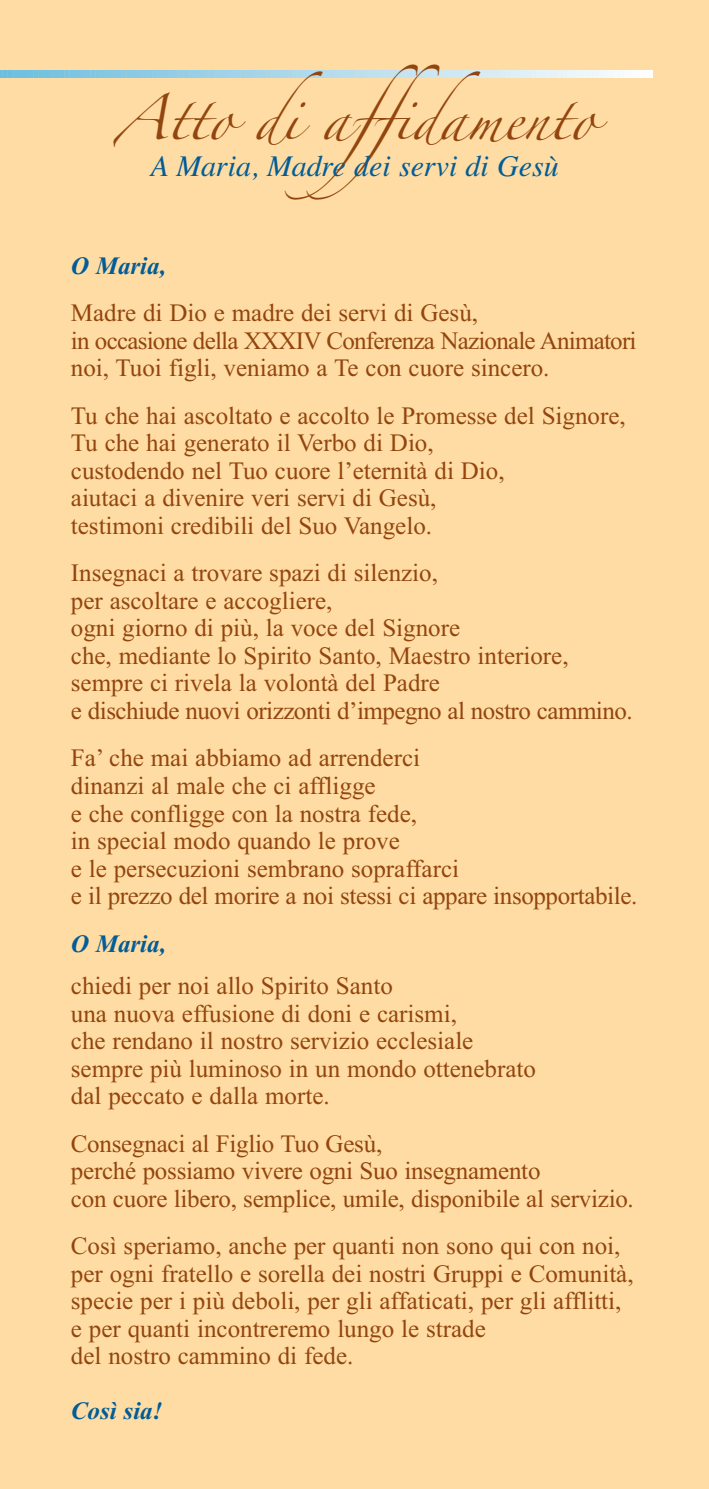
<style>
.page{position:relative;width:709px;height:1489px;background:#fff}
.page>*{position:absolute;margin:0;border:0;box-sizing:border-box;transform-origin:0 0}
.t1{font:40px "Zapfino";color:#93450f}
.t2{font:italic 30px "Times";color:#015c97}
.t3{font:25px/27.5px "Times New Roman";color:#93450f}
.t4{font:italic 700 25px "Times New Roman";color:#015c97}
</style>
<div class="page">
<svg style="left:0;top:71px;width:650px;height:7px;background:#b4dced"></svg>
<h1 class="t1" style="left:115px;top:101px;width:481px">Atto di affidamento</h1>
<p class="t2" style="left:150px;top:148px;width:410px">A Maria, Madre dei servi di Gesù</p>
<p class="t4" style="left:71px;top:250px;width:97px">O Maria,</p>
<p class="t3" style="left:71px;top:299px;width:567px">Madre di Dio e madre dei servi di Gesù,<br>in occasione della XXXIV Conferenza Nazionale Animatori noi, Tuoi figli, veniamo a Te con cuore sincero.</p>
<p class="t3" style="left:71px;top:401px;width:556px">Tu che hai ascoltato e accolto le Promesse del Signore, Tu che hai generato il Verbo di Dio,<br>custodendo nel Tuo cuore l’eternità di Dio,<br>aiutaci a divenire veri servi di Gesù,<br>testimoni credibili del Suo Vangelo.</p>
<p class="t3" style="left:71px;top:559px;width:563px">Insegnaci a trovare spazi di silenzio,<br>per ascoltare e accogliere,<br>ogni giorno di più, la voce del Signore<br>che, mediante lo Spirito Santo, Maestro interiore, sempre ci rivela la volontà del Padre<br>e dischiude nuovi orizzonti d’impegno al nostro cammino.</p>
<p class="t3" style="left:71px;top:744px;width:568px">Fa’ che mai abbiamo ad arrenderci<br>dinanzi al male che ci affligge<br>e che confligge con la nostra fede,<br>in special modo quando le prove<br>e le persecuzioni sembrano sopraffarci<br>e il prezzo del morire a noi stessi ci appare insopportabile.</p>
<p class="t4" style="left:71px;top:928px;width:97px">O Maria,</p>
<p class="t3" style="left:71px;top:971px;width:466px">chiedi per noi allo Spirito Santo<br>una nuova effusione di doni e carismi,<br>che rendano il nostro servizio ecclesiale sempre più luminoso in un mondo ottenebrato dal peccato e dalla morte.</p>
<p class="t3" style="left:71px;top:1129px;width:564px">Consegnaci al Figlio Tuo Gesù,<br>perché possiamo vivere ogni Suo insegnamento<br>con cuore libero, semplice, umile, disponibile al servizio.</p>
<p class="t3" style="left:71px;top:1231px;width:564px">Così speriamo, anche per quanti non sono qui con noi, per ogni fratello e sorella dei nostri Gruppi e Comunità, specie per i più deboli, per gli affaticati, per gli afflitti, e per quanti incontreremo lungo le strade<br>del nostro cammino di fede.</p>
<p class="t4" style="left:71px;top:1395px;width:93px">Così sia!</p>
</div>
